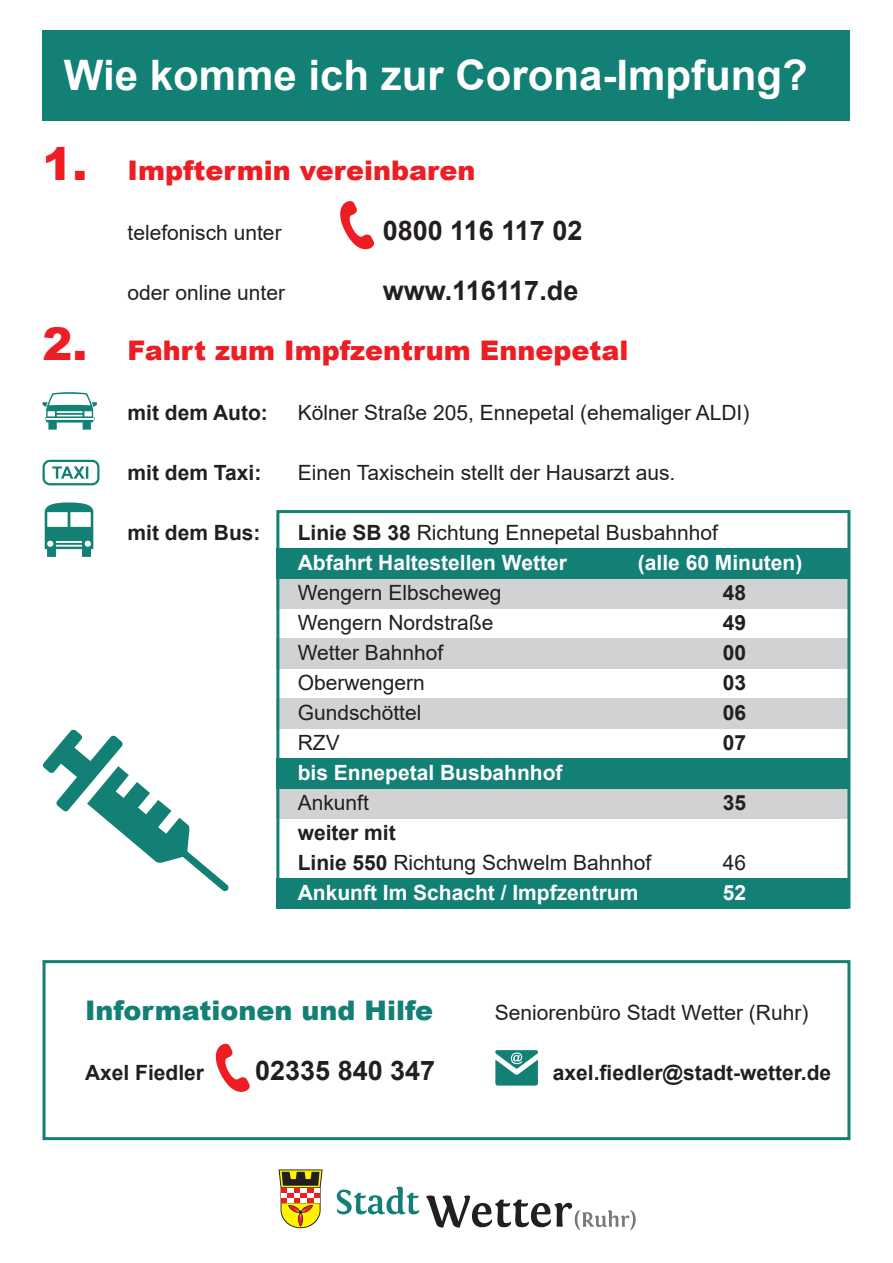
<style>
.page{position:relative;width:893px;height:1263px;background:#fff}
.page>*{position:absolute;margin:0;border:0;box-sizing:border-box;transform-origin:0 0}
.t1{font:900 45px "Arial";color:#ee1d23}
.t2{font:700 42px "Arial";color:#fff}
.t3{font:900 27px "Arial";color:#ee1d23}
.t4{font:700 27px "Arial";color:#231f20}
.t5{font:900 27px "Arial";color:#128075}
.t6{font:21px/30px "Arial";color:#231f20}
.t7{font:700 21px "Arial";color:#231f20}
.t8{font:700 21px "Arial";color:#fff}
.s1{font-weight:700}
.s2{font-weight:700;color:#fff}
</style>
<div class="page">
<div style="left:276px;top:579px;width:572px;height:30px;background:#d1d2d4"></div>
<div style="left:276px;top:639px;width:572px;height:30px;background:#d1d2d4"></div>
<div style="left:276px;top:699px;width:572px;height:30px;background:#d1d2d4"></div>
<div style="left:276px;top:789px;width:572px;height:30px;background:#d1d2d4"></div>
<div style="left:276px;top:549px;width:572px;height:30px;background:#128075"></div>
<div style="left:276px;top:759px;width:572px;height:30px;background:#128075"></div>
<div style="left:276px;top:879px;width:572px;height:30px;background:#128075"></div>
<div style="left:43px;top:30px;width:807px;height:90px;background:#128075"></div>
<svg style="left:279px;top:1169px;width:44px;height:59px"></svg>
<svg style="left:337px;top:1186px;width:82px;height:28px"></svg>
<svg style="left:426px;top:1195px;width:210px;height:35px"></svg>
<div style="left:43px;top:960px;width:807px;height:180px;border:3px solid #128075"></div>
<div style="left:276px;top:510px;width:574px;height:399px;border:3px solid #128075"></div>
<svg style="left:340px;top:201px;width:34px;height:48px"></svg>
<svg style="left:495px;top:1050px;width:43px;height:35px"></svg>
<svg style="left:216px;top:1044px;width:34px;height:48px"></svg>
<svg style="left:45px;top:502px;width:48px;height:55px"></svg>
<svg style="left:43px;top:392px;width:54px;height:38px"></svg>
<div style="left:43px;top:460px;width:56px;height:25px;border:2px solid #128075;border-radius:6px"></div>
<svg style="left:52px;top:466px;width:36px;height:13px"></svg>
<svg style="left:43px;top:730px;width:186px;height:161px"></svg>
<h2 class="t2" style="left:64px;top:46px;width:746px">Wie komme ich zur Corona-Impfung?</h2>
<h1 class="t1" style="left:43px;top:131px;width:47px">1.</h1>
<h1 class="t1" style="left:43px;top:311px;width:47px">2.</h1>
<p class="t3" style="left:128px;top:151px;width:350px">Impftermin vereinbaren</p>
<p class="t6" style="left:128px;top:217px;width:156px">telefonisch unter</p>
<p class="t4" style="left:383px;top:211px;width:201px">0800 116 117 02</p>
<p class="t6" style="left:128px;top:277px;width:159px">oder online unter</p>
<p class="t4" style="left:383px;top:271px;width:197px">www.116117.de</p>
<p class="t3" style="left:128px;top:331px;width:502px">Fahrt zum Impfzentrum Ennepetal</p>
<p class="t7" style="left:128px;top:398px;width:142px">mit dem Auto:</p>
<p class="t6" style="left:298px;top:397px;width:453px">Kölner Straße 205, Ennepetal (ehemaliger ALDI)</p>
<p class="t7" style="left:128px;top:458px;width:135px">mit dem Taxi:</p>
<p class="t6" style="left:298px;top:457px;width:379px">Einen Taxischein stellt der Hausarzt aus.</p>
<p class="t7" style="left:128px;top:518px;width:135px">mit dem Bus:</p>
<p class="t6" style="left:298px;top:517px;width:422px"><span class="s1">Linie SB 38</span> Richtung Ennepetal Busbahnhof<br><span class="s2">Abfahrt Haltestellen Wetter</span></p>
<p class="t8" style="left:638px;top:548px;width:166px">(alle 60 Minuten)</p>
<p class="t6" style="left:298px;top:578px;width:205px">Wengern Elbscheweg</p>
<p class="t7" style="left:723px;top:578px;width:25px">48</p>
<p class="t6" style="left:298px;top:608px;width:197px">Wengern Nordstraße</p>
<p class="t7" style="left:723px;top:608px;width:25px">49</p>
<p class="t6" style="left:298px;top:638px;width:147px">Wetter Bahnhof</p>
<p class="t7" style="left:723px;top:638px;width:25px">00</p>
<p class="t6" style="left:298px;top:668px;width:129px">Oberwengern</p>
<p class="t7" style="left:723px;top:668px;width:25px">03</p>
<p class="t6" style="left:298px;top:698px;width:125px">Gundschöttel</p>
<p class="t7" style="left:723px;top:698px;width:25px">06</p>
<p class="t6" style="left:298px;top:728px;width:43px">RZV</p>
<p class="t7" style="left:723px;top:728px;width:25px">07</p>
<p class="t8" style="left:298px;top:758px;width:266px">bis Ennepetal Busbahnhof</p>
<p class="t6" style="left:298px;top:788px;width:73px">Ankunft</p>
<p class="t7" style="left:723px;top:788px;width:25px">35</p>
<p class="t6" style="left:298px;top:818px;width:355px"><span class="s1">weiter mit<br>Linie 550</span> Richtung Schwelm Bahnhof</p>
<p class="t6" style="left:723px;top:848px;width:25px">46</p>
<p class="t8" style="left:298px;top:878px;width:342px">Ankunft Im Schacht / Impfzentrum</p>
<p class="t8" style="left:723px;top:878px;width:25px">52</p>
<p class="t5" style="left:85px;top:991px;width:350px">Informationen und Hilfe</p>
<p class="t6" style="left:495px;top:997px;width:315px">Seniorenbüro Stadt Wetter (Ruhr)</p>
<p class="t7" style="left:85px;top:1058px;width:121px">Axel Fiedler</p>
<p class="t4" style="left:255px;top:1051px;width:182px">02335 840 347</p>
<p class="t7" style="left:553px;top:1058px;width:280px">axel.fiedler@stadt-wetter.de</p>
</div>
